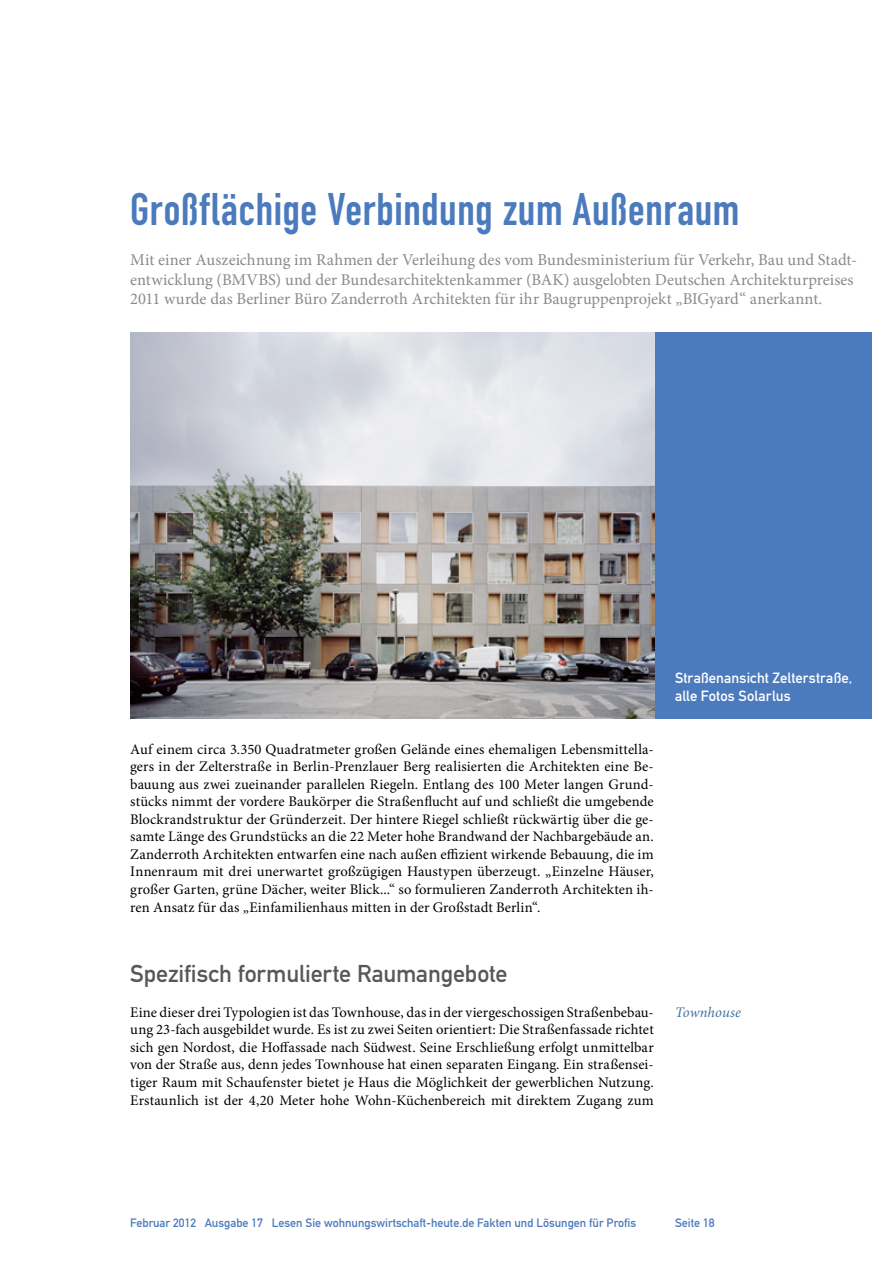
<style>
.page{position:relative;width:893px;height:1263px;background:#fff}
.page>*{position:absolute;margin:0;border:0;box-sizing:border-box;transform-origin:0 0}
.Überschrift_Groß{font:45px "DIN Engschrift";letter-spacing:.01em;color:#4b7abd}
.Überschrift_Grau{font:24px "DIN Mittelschrift";letter-spacing:-.005em;color:#56585c}
.Anlesetext{font:16.5px/19.8px "Minion Pro";color:#8b898c}
.Fließtext_erste_Zeil{font:14.7px/17.5px "Minion Pro";letter-spacing:.005em;color:#000;text-align:justify}
.Bildunterschrift{font:14.7px/17.5px "DIN Mittelschrift";letter-spacing:.005em;color:#fff}
.Bildunterschrift-2{font:italic 14.7px "Minion Pro";letter-spacing:.005em;color:#4372a1}
.t1{font:12px "DIN Mittelschrift";color:#4b7abd}
</style>
<div class="page">
<div style="left:654px;top:332px;width:218px;height:386px;background:#4b7abd"></div>
<img style="left:130px;top:332px;width:524px;height:386px">
<p class="Überschrift_Groß" style="left:130px;top:183px;width:611px">Großflächige Verbindung zum Außenraum</p>
<p class="Anlesetext" style="left:130px;top:250px;width:728px">Mit einer Auszeichnung im Rahmen der Verleihung des vom Bundesministerium für Verkehr, Bau und Stadt&shy;entwicklung (BMVBS) und der Bundesarchitektenkammer (BAK) ausgelobten Deutschen Architekturpreises<br>2011 wurde das Berliner Büro Zanderroth Architekten für ihr Baugruppenprojekt „BIGyard“ anerkannt.</p>
<p class="Fließtext_erste_Zeil" style="left:130px;top:740px;width:525px">Auf einem circa 3.350 Quadratmeter großen Gelände eines ehemaligen Lebensmittella&shy;gers in der Zelterstraße in Berlin-Prenzlauer Berg realisierten die Architekten eine Be&shy;bauung aus zwei zueinander parallelen Riegeln. Entlang des 100 Meter langen Grund&shy;stücks nimmt der vordere Baukörper die Straßenflucht auf und schließt die umgebende Blockrandstruktur der Gründerzeit. Der hintere Riegel schließt rückwärtig über die ge&shy;samte Länge des Grundstücks an die 22 Meter hohe Brandwand der Nachbargebäude an.<br>Zanderroth Architekten entwarfen eine nach außen effizient wirkende Bebauung, die im Innenraum mit drei unerwartet großzügigen Haustypen überzeugt. „Einzelne Häuser, großer Garten, grüne Dächer, weiter Blick...“ so formulieren Zanderroth Architekten ih&shy;ren Ansatz für das „Einfamilienhaus mitten in der Großstadt Berlin“.</p>
<p class="Überschrift_Grau" style="left:130px;top:959px;width:379px">Spezifisch formulierte Raumangebote</p>
<p class="Fließtext_erste_Zeil" style="left:130px;top:1003px;width:525px">Eine dieser drei Typologien ist das Townhouse, das in der viergeschossigen Straßenbebau&shy;ung 23-fach ausgebildet wurde. Es ist zu zwei Seiten orientiert: Die Straßenfassade richtet sich gen Nordost, die Hoffassade nach Südwest. Seine Erschließung erfolgt unmittelbar von der Straße aus, denn jedes Townhouse hat einen separaten Eingang. Ein straßensei&shy;tiger Raum mit Schaufenster bietet je Haus die Möglichkeit der gewerblichen Nutzung.<br>Erstaunlich ist der 4,20 Meter hohe Wohn-Küchenbereich mit direktem Zugang zum</p>
<p class="Bildunterschrift" style="left:675px;top:669px;width:179px">Straßenansicht Zelterstraße, alle Fotos Solarlus</p>
<p class="Bildunterschrift-2" style="left:675px;top:1002px;width:68px">Townhouse</p>
<p class="t1" style="left:130px;top:1216px;width:507px">Februar 2012 Ausgabe 17 Lesen Sie wohnungswirtschaft-heute.de Fakten und Lösungen für Profis</p>
<p class="t1" style="left:675px;top:1216px;width:41px">Seite 18</p>
</div>
